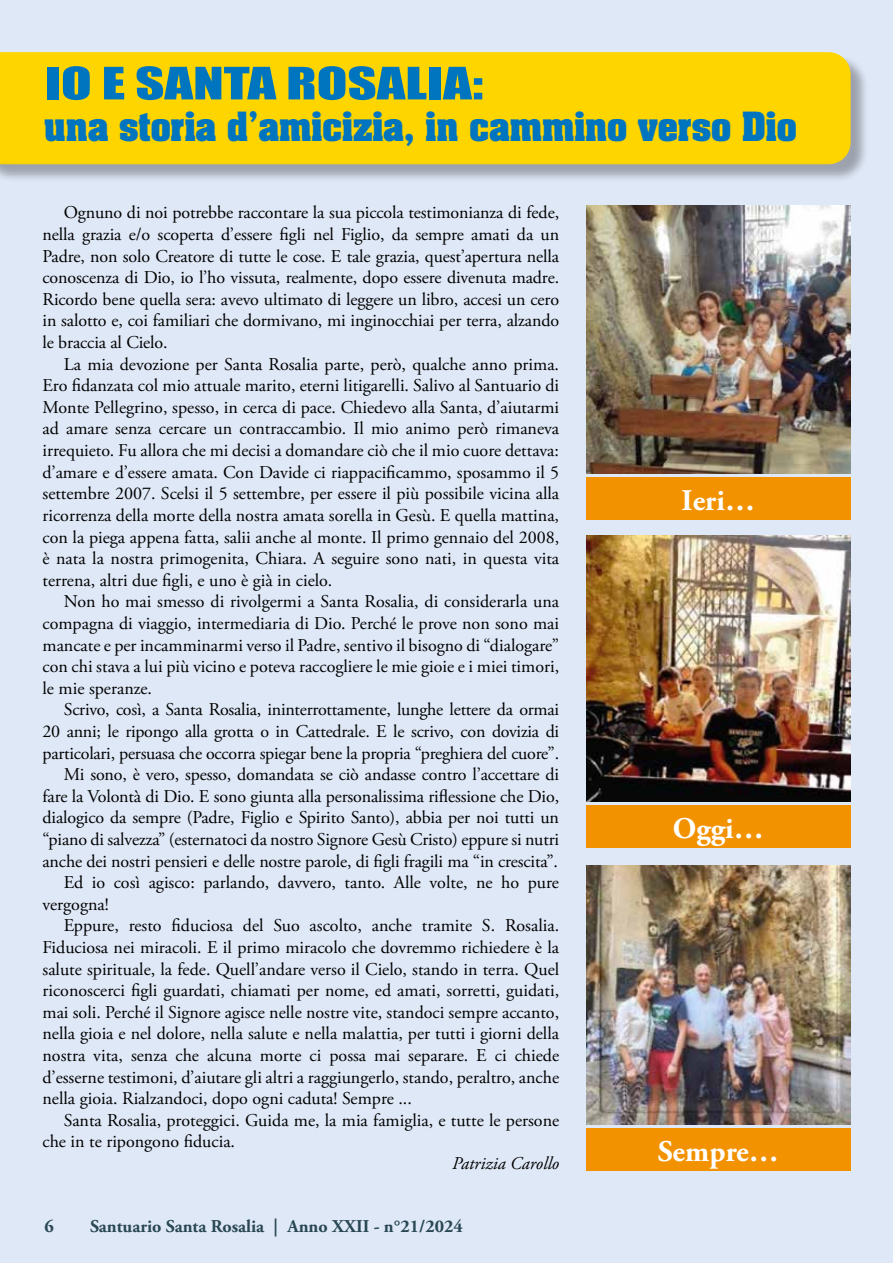
<style>
.page{position:relative;width:893px;height:1263px;background:#dfe8f7}
.page>*{position:absolute;margin:0;border:0;box-sizing:border-box;transform-origin:0 0}
.t1{font:41.25px "Impact";color:#0075bf;scale:1.37 1}
.t2{font:700 34.35px "Aachen Std";letter-spacing:-.005em;color:#0075bf;scale:.95 1}
.t3{font:700 30px "Adobe Garamond Pro";color:#fff}
.t4{font:18px/21.6px "Adobe Garamond Pro";color:#000;text-align:justify}
.t5{font:700 18px "Adobe Garamond Pro";color:#294754}
.t6{font:italic 18px "Adobe Garamond Pro";color:#000}
</style>
<div class="page">
<img style="left:586px;top:205px;width:264px;height:268px">
<img style="left:586px;top:535px;width:264px;height:266px">
<img style="left:586px;top:865px;width:264px;height:259px">
<div style="left:0;top:55px;width:869px;height:128px;background:#000;opacity:.3"></div>
<div style="left:0;top:52px;width:850px;height:112px;background:#ffd500"></div>
<div style="left:586px;top:478px;width:264px;height:42px;background:#f39200"></div>
<div style="left:586px;top:805px;width:264px;height:43px;background:#f39200"></div>
<div style="left:586px;top:1129px;width:264px;height:42px;background:#f39200"></div>
<h1 class="t1" style="left:45px;top:51px;width:322px">IO E SANTA ROSALIA:</h1>
<h2 class="t2" style="left:45px;top:102px;width:793px">una storia d’amicizia, in cammino verso Dio</h2>
<p class="t4" style="left:43px;top:203px;width:518px;text-indent:21px">Ognuno di noi potrebbe raccontare la sua piccola testimonianza di fede, nella grazia e/o scoperta d’essere figli nel Figlio, da sempre amati da un Padre, non solo Creatore di tutte le cose. E tale grazia, quest’apertura nella conoscenza di Dio, io l’ho vissuta, realmente, dopo essere divenuta madre.<br>Ricordo bene quella sera: avevo ultimato di leggere un libro, accesi un cero in salotto e, coi familiari che dormivano, mi inginocchiai per terra, alzando le braccia al Cielo.</p>
<p class="t4" style="left:43px;top:354px;width:518px;text-indent:21px">La mia devozione per Santa Rosalia parte, però, qualche anno prima.<br>Ero fidanzata col mio attuale marito, eterni litigarelli. Salivo al Santuario di Monte Pellegrino, spesso, in cerca di pace. Chiedevo alla Santa, d’aiutarmi ad amare senza cercare un contraccambio. Il mio animo però rimaneva irrequieto. Fu allora che mi decisi a domandare ciò che il mio cuore dettava: d’amare e d’essere amata. Con Davide ci riappacificammo, sposammo il 5 settembre 2007. Scelsi il 5 settembre, per essere il più possibile vicina alla ricorrenza della morte della nostra amata sorella in Gesù. E quella mattina, con la piega appena fatta, salii anche al monte. Il primo gennaio del 2008, è nata la nostra primogenita, Chiara. A seguire sono nati, in questa vita terrena, altri due figli, e uno è già in cielo.</p>
<p class="t4" style="left:43px;top:591px;width:518px;text-indent:21px">Non ho mai smesso di rivolgermi a Santa Rosalia, di considerarla una compagna di viaggio, intermediaria di Dio. Perché le prove non sono mai mancate e per incamminarmi verso il Padre, sentivo il bisogno di “dialogare” con chi stava a lui più vicino e poteva raccogliere le mie gioie e i miei timori, le mie speranze.</p>
<p class="t4" style="left:64px;top:699px;width:497px">Scrivo, così, a Santa Rosalia, ininterrottamente, lunghe lettere da ormai</p>
<p class="t4" style="left:43px;top:721px;width:518px">20 anni; le ripongo alla grotta o in Cattedrale. E le scrivo, con dovizia di</p>
<p class="t4" style="left:43px;top:743px;width:518px">particolari, persuasa che occorra spiegar bene la propria “preghiera del cuore”.</p>
<p class="t4" style="left:64px;top:764px;width:497px">Mi sono, è vero, spesso, domandata se ciò andasse contro l’accettare di</p>
<p class="t4" style="left:43px;top:786px;width:518px">fare la Volontà di Dio. E sono giunta alla personalissima riflessione che Dio,</p>
<p class="t4" style="left:43px;top:807px;width:518px">dialogico da sempre (Padre, Figlio e Spirito Santo), abbia per noi tutti un</p>
<p class="t4" style="left:43px;top:829px;width:518px">“piano di salvezza” (esternatoci da nostro Signore Gesù Cristo) eppure si nutri</p>
<p class="t4" style="left:43px;top:851px;width:517px">anche dei nostri pensieri e delle nostre parole, di figli fragili ma “in crescita”.</p>
<p class="t4" style="left:64px;top:872px;width:497px">Ed io così agisco: parlando, davvero, tanto. Alle volte, ne ho pure</p>
<p class="t4" style="left:43px;top:894px;width:68px">vergogna!</p>
<p class="t4" style="left:64px;top:915px;width:497px">Eppure, resto fiduciosa del Suo ascolto, anche tramite S. Rosalia.</p>
<p class="t4" style="left:43px;top:937px;width:518px">Fiduciosa nei miracoli. E il primo miracolo che dovremmo richiedere è la</p>
<p class="t4" style="left:43px;top:959px;width:518px">salute spirituale, la fede. Quell’andare verso il Cielo, stando in terra. Quel</p>
<p class="t4" style="left:43px;top:980px;width:518px">riconoscerci figli guardati, chiamati per nome, ed amati, sorretti, guidati,</p>
<p class="t4" style="left:43px;top:1002px;width:518px">mai soli. Perché il Signore agisce nelle nostre vite, standoci sempre accanto,</p>
<p class="t4" style="left:43px;top:1023px;width:518px">nella gioia e nel dolore, nella salute e nella malattia, per tutti i giorni della</p>
<p class="t4" style="left:43px;top:1045px;width:518px">nostra vita, senza che alcuna morte ci possa mai separare. E ci chiede</p>
<p class="t4" style="left:43px;top:1067px;width:518px">d’esserne testimoni, d’aiutare gli altri a raggiungerlo, stando, peraltro, anche</p>
<p class="t4" style="left:43px;top:1088px;width:371px">nella gioia. Rialzandoci, dopo ogni caduta! Sempre ...</p>
<p class="t4" style="left:64px;top:1110px;width:497px">Santa Rosalia, proteggici. Guida me, la mia famiglia, e tutte le persone</p>
<p class="t4" style="left:43px;top:1131px;width:194px">che in te ripongono fiducia.</p>
<p class="t6" style="left:452px;top:1152px;width:109px">Patrizia Carollo</p>
<p class="t5" style="left:45px;top:1215px;width:11px">6</p>
<p class="t5" style="left:90px;top:1215px;width:374px">Santuario Santa Rosalia | Anno XXII - n°21/2024</p>
<h3 class="t3" style="left:682px;top:483px;width:75px">Ieri…</h3>
<h3 class="t3" style="left:673px;top:810px;width:92px">Oggi…</h3>
<h3 class="t3" style="left:658px;top:1134px;width:123px">Sempre…</h3>
</div>
